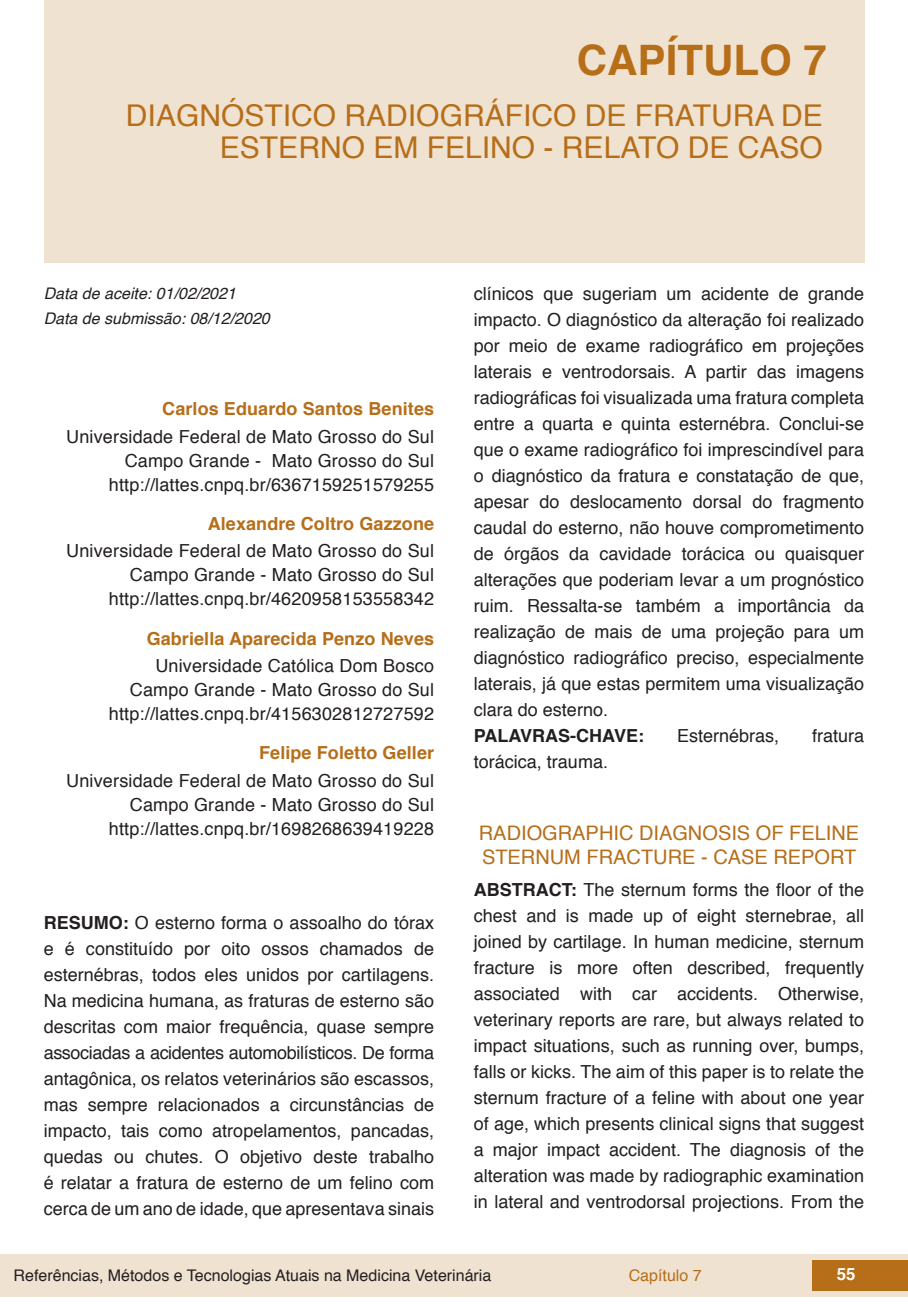
<style>
.page{position:relative;width:908px;height:1304px;background:#fff}
.page>*{position:absolute;margin:0;border:0;box-sizing:border-box;transform-origin:0 0}
.capítulos{font:700 42px "Helvetica";color:#b66e19}
.nome_artigos{font:30px/32px "Helvetica";color:#b66e19;text-align:right}
.título_Inglês{font:20px/24px "Helvetica";color:#b66e19}
.Resumos_e_PC_TXT{font:18px/26px "Helvetica";color:#231f20;text-align:justify}
.info_autores{font:18px "Helvetica";letter-spacing:.01em;color:#231f20}
.nome_autores{font:700 18px "Helvetica";letter-spacing:.005em;color:#b66e19}
.Resumos_e_PC_TXT-2{font:700 18px "Helvetica";color:#231f20}
.t1{font:700 16.8px "Helvetica";color:#fff}
.t2{font:16px "Helvetica";color:#231f20}
.data{font:italic 16px "Helvetica";color:#231f20}
.t3{font:16px "Helvetica";color:#b66e19}
.s1{font-weight:700}
</style>
<div class="page">
<div style="left:0;top:1254px;width:906px;height:43px;background:#f0e2d1"></div>
<div style="left:812px;top:1261px;width:95px;height:30px;background:#b66e19"></div>
<div style="left:44px;top:0;width:819px;height:263px;background:#f0e2d1"></div>
<p class="capítulos" style="left:576px;top:26px;width:251px">CAPÍTULO 7</p>
<p class="nome_artigos" style="left:126px;top:101px;width:698px">DIAGNÓSTICO RADIOGRÁFICO DE FRATURA DE<br>ESTERNO EM FELINO - RELATO DE CASO</p>
<p class="data" style="left:44px;top:280px;width:194px">Data de aceite: 01/02/2021</p>
<p class="data" style="left:44px;top:306px;width:227px">Data de submissão: 08/12/2020</p>
<p class="nome_autores" style="left:162px;top:395px;width:273px">Carlos Eduardo Santos Benites</p>
<p class="info_autores" style="left:66px;top:423px;width:369px">Universidade Federal de Mato Grosso do Sul</p>
<p class="info_autores" style="left:125px;top:447px;width:311px">Campo Grande - Mato Grosso do Sul</p>
<p class="info_autores" style="left:109px;top:471px;width:326px">http://lattes.cnpq.br/6367159251579255</p>
<p class="nome_autores" style="left:208px;top:509px;width:228px">Alexandre Coltro Gazzone</p>
<p class="info_autores" style="left:66px;top:537px;width:369px">Universidade Federal de Mato Grosso do Sul</p>
<p class="info_autores" style="left:130px;top:561px;width:305px">Campo Grande - Mato Grosso do Sul</p>
<p class="info_autores" style="left:109px;top:585px;width:326px">http://lattes.cnpq.br/4620958153558342</p>
<p class="nome_autores" style="left:147px;top:624px;width:289px">Gabriella Aparecida Penzo Neves</p>
<p class="info_autores" style="left:155px;top:652px;width:280px">Universidade Católica Dom Bosco</p>
<p class="info_autores" style="left:130px;top:676px;width:305px">Campo Grande - Mato Grosso do Sul</p>
<p class="info_autores" style="left:109px;top:700px;width:326px">http://lattes.cnpq.br/4156302812727592</p>
<p class="nome_autores" style="left:259px;top:739px;width:176px">Felipe Foletto Geller</p>
<p class="info_autores" style="left:66px;top:767px;width:369px">Universidade Federal de Mato Grosso do Sul</p>
<p class="info_autores" style="left:130px;top:791px;width:305px">Campo Grande - Mato Grosso do Sul</p>
<p class="info_autores" style="left:109px;top:815px;width:326px">http://lattes.cnpq.br/1698268639419228</p>
<p class="Resumos_e_PC_TXT" style="left:44px;top:910px;width:392px"><span class="s1">RESUMO:</span> O esterno forma o assoalho do tórax e é constituído por oito ossos chamados de esternébras, todos eles unidos por cartilagens.<br>Na medicina humana, as fraturas de esterno são descritas com maior frequência, quase sempre associadas a acidentes automobilísticos. De forma antagônica, os relatos veterinários são escassos, mas sempre relacionados a circunstâncias de impacto, tais como atropelamentos, pancadas, quedas ou chutes. O objetivo deste trabalho é relatar a fratura de esterno de um felino com cerca de um ano de idade, que apresentava sinais</p>
<p class="Resumos_e_PC_TXT" style="left:473px;top:281px;width:392px">clínicos que sugeriam um acidente de grande impacto. O diagnóstico da alteração foi realizado por meio de exame radiográfico em projeções laterais e ventrodorsais. A partir das imagens radiográficas foi visualizada uma fratura completa entre a quarta e quinta esternébra. Conclui-se que o exame radiográfico foi imprescindível para o diagnóstico da fratura e constatação de que, apesar do deslocamento dorsal do fragmento caudal do esterno, não houve comprometimento de órgãos da cavidade torácica ou quaisquer alterações que poderiam levar a um prognóstico ruim. Ressalta-se também a importância da realização de mais de uma projeção para um diagnóstico radiográfico preciso, especialmente laterais, já que estas permitem uma visualização clara do esterno.</p>
<p class="Resumos_e_PC_TXT-2" style="left:473px;top:721px;width:172px">PALAVRAS-CHAVE:</p>
<p class="Resumos_e_PC_TXT" style="left:676px;top:723px;width:104px">Esternébras,</p>
<p class="Resumos_e_PC_TXT" style="left:811px;top:723px;width:54px">fratura</p>
<p class="Resumos_e_PC_TXT" style="left:473px;top:749px;width:136px">torácica, trauma.</p>
<p class="título_Inglês" style="left:478px;top:822px;width:382px">RADIOGRAPHIC DIAGNOSIS OF FELINE<br>STERNUM FRACTURE - CASE REPORT</p>
<p class="Resumos_e_PC_TXT" style="left:473px;top:877px;width:392px"><span class="s1">ABSTRACT:</span> The sternum forms the floor of the chest and is made up of eight sternebrae, all joined by cartilage. In human medicine, sternum fracture is more often described, frequently associated with car accidents. Otherwise, veterinary reports are rare, but always related to impact situations, such as running over, bumps, falls or kicks. The aim of this paper is to relate the sternum fracture of a feline with about one year of age, which presents clinical signs that suggest a major impact accident. The diagnosis of the alteration was made by radiographic examination in lateral and ventrodorsal projections. From the</p>
<p class="t2" style="left:14px;top:1263px;width:479px">Referências, Métodos e Tecnologias Atuais na Medicina Veterinária</p>
<p class="t3" style="left:628px;top:1263px;width:74px">Capítulo 7</p>
<p class="t1" style="left:836px;top:1261px;width:20px">55</p>
</div>
